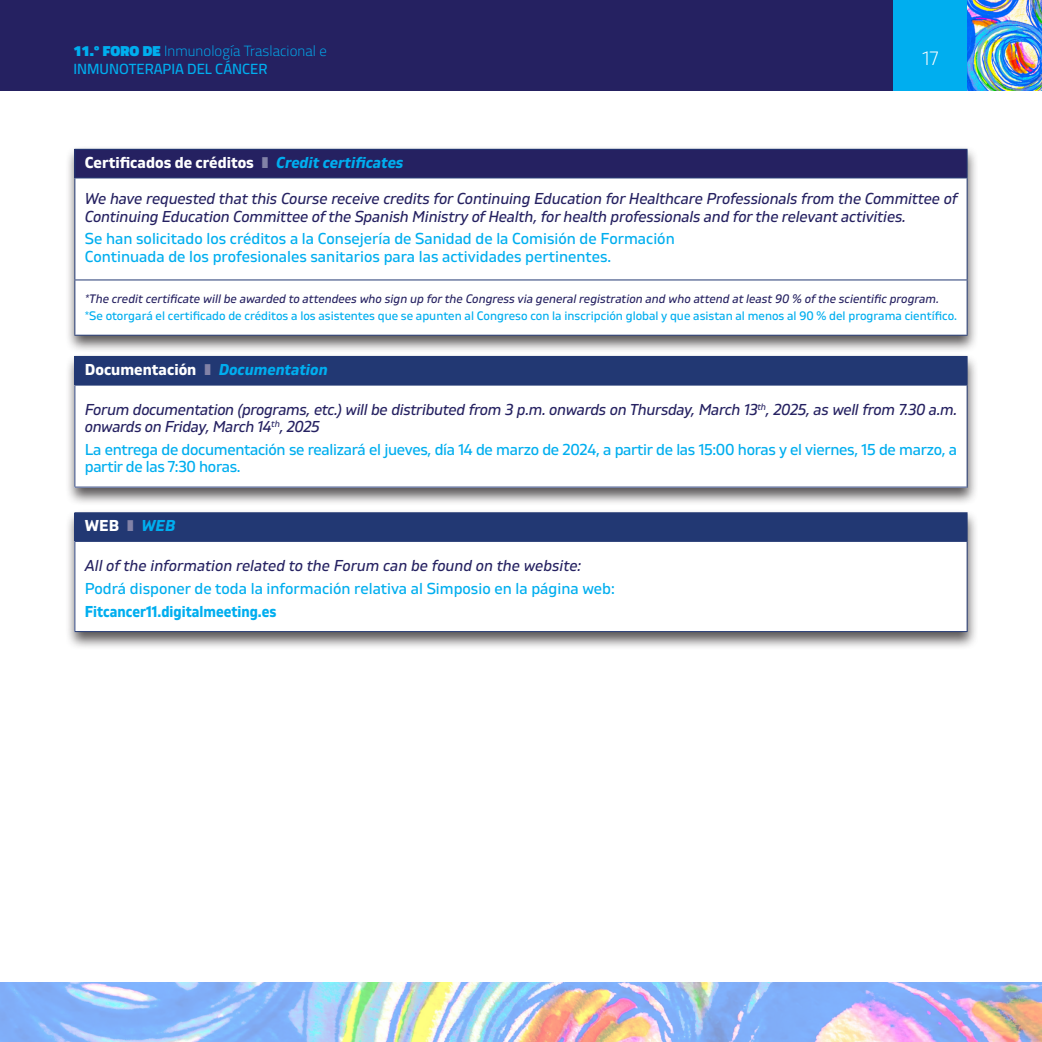
<style>
.page{position:relative;width:1042px;height:1042px;background:#fff}
.page>*{position:absolute;margin:0;border:0;box-sizing:border-box;transform-origin:0 0}
.t1{font:300 19.25px "Gilam";color:#fff}
.t2{font:italic 15.75px/17.5px "Gilam";letter-spacing:-.01em;color:#252161}
.t3{font:15.75px "Gilam";color:#00aeef}
.t4{font:15.75px/17.5px "Gilam";letter-spacing:-.02em;color:#00aeef}
.t5{font:700 15.75px "Gilam";color:#fff}
.t6{font:700 15.75px "Gilam";color:#00aeef;scale:.91 1}
.t7{font:14.7px/17.7px "Cairo";color:#00aeef}
.t8{font:12.25px "Gilam";color:#00aeef}
.t9{font:italic 12.25px "Gilam";color:#252161}
.s1{font-weight:300}
.s2{color:#8282a7}
.s3{font-style:italic;color:#00aeef}
</style>
<div class="page">
<div style="left:0;top:0;width:1042px;height:90px;background:#252161"></div>
<img style="left:0;top:982px;width:1042px;height:60px">
<hr style="left:0;top:0;width:1px;height:90px;background:#00aeef">
<div style="left:893px;top:0;width:75px;height:90px;background:#00aeef"></div>
<img style="left:967px;top:0;width:75px;height:90px">
<div style="left:65px;top:146px;width:914px;height:208px;background:#231f20;opacity:.75"></div>
<div style="left:75px;top:149px;width:892px;height:29px;background:#252161"></div>
<svg style="left:75px;top:178px;width:891px;height:157px"></svg>
<svg style="left:74px;top:150px;width:1px;height:27px"></svg>
<hr style="left:74px;top:149px;width:893px;height:1px;background:#223873">
<hr style="left:74px;top:178px;width:1px;height:101px;background:#223873">
<hr style="left:74px;top:177px;width:893px;height:1px;background:#223873">
<hr style="left:966px;top:178px;width:1px;height:101px;background:#223873">
<hr style="left:74px;top:280px;width:1px;height:55px;background:#223873">
<hr style="left:74px;top:279px;width:893px;height:1px;background:#223873">
<hr style="left:966px;top:280px;width:1px;height:55px;background:#223873">
<hr style="left:74px;top:335px;width:893px;height:1px;background:#223873">
<div style="left:65px;top:353px;width:914px;height:152px;background:#231f20;opacity:.75"></div>
<div style="left:75px;top:356px;width:892px;height:29px;background:#223873"></div>
<div style="left:75px;top:385px;width:892px;height:102px;background:#fff"></div>
<svg style="left:74px;top:357px;width:1px;height:28px"></svg>
<hr style="left:74px;top:356px;width:893px;height:1px;background:#223873">
<hr style="left:74px;top:385px;width:1px;height:102px;background:#223873">
<hr style="left:74px;top:385px;width:893px;height:1px;background:#223873">
<hr style="left:966px;top:385px;width:1px;height:102px;background:#223873">
<hr style="left:74px;top:487px;width:893px;height:1px;background:#223873">
<div style="left:65px;top:509px;width:914px;height:141px;background:#231f20;opacity:.75"></div>
<div style="left:75px;top:513px;width:892px;height:28px;background:#223873"></div>
<div style="left:75px;top:541px;width:892px;height:90px;background:#fff"></div>
<svg style="left:74px;top:513px;width:1px;height:28px"></svg>
<hr style="left:74px;top:512px;width:893px;height:1px;background:#223873">
<hr style="left:74px;top:542px;width:1px;height:89px;background:#223873">
<hr style="left:74px;top:541px;width:893px;height:1px;background:#223873">
<hr style="left:966px;top:542px;width:1px;height:89px;background:#223873">
<hr style="left:74px;top:631px;width:893px;height:1px;background:#223873">
<p class="t7" style="left:73px;top:42px;width:255px">11.º FORO DE <span class="s1">Inmunología Traslacional e<br></span>INMUNOTERAPIA DEL CÁNCER</p>
<p class="t1" style="left:922px;top:44px;width:17px">17</p>
<p class="t5" style="left:85px;top:150px;width:320px">Certificados de créditos <span class="s2">❚</span> <span class="s3">Credit certificates</span></p>
<p class="t2" style="left:85px;top:189px;width:874px">We have requested that this Course receive credits for Continuing Education for Healthcare Professionals from the Committee of<br>Continuing Education Committee of the Spanish Ministry of Health, for health professionals and for the relevant activities.</p>
<p class="t3" style="left:85px;top:227px;width:591px">Se han solicitado los créditos a la Consejería de Sanidad de la Comisión de Formación</p>
<p class="t3" style="left:85px;top:244px;width:528px">Continuada de los profesionales sanitarios para las actividades pertinentes.</p>
<p class="t9" style="left:85px;top:289px;width:856px">*The credit certificate will be awarded to attendees who sign up for the Congress via general registration and who attend at least 90 % of the scientific program.</p>
<p class="t8" style="left:85px;top:307px;width:874px">*Se otorgará el certificado de créditos a los asistentes que se apunten al Congreso con la inscripción global y que asistan al menos al 90 % del programa científico.</p>
<p class="t5" style="left:85px;top:357px;width:244px">Documentación <span class="s2">❚</span> <span class="s3">Documentation</span></p>
<p class="t2" style="left:85px;top:400px;width:874px">Forum documentation (programs, etc.) will be distributed from 3 p.m. onwards on Thursday, March 13<sup>th</sup>, 2025, as well from 7.30 a.m. onwards on Friday, March 14<sup>th</sup>, 2025</p>
<p class="t4" style="left:85px;top:440px;width:874px">La entrega de documentación se realizará el jueves, día 14 de marzo de 2024, a partir de las 15:00 horas y el viernes, 15 de marzo, a partir de las 7:30 horas.</p>
<p class="t5" style="left:85px;top:514px;width:92px">WEB <span class="s2">❚</span> <span class="s3">WEB</span></p>
<p class="t2" style="left:85px;top:556px;width:498px">All of the information related to the Forum can be found on the website:</p>
<p class="t3" style="left:85px;top:576px;width:531px">Podrá disponer de toda la información relativa al Simposio en la página web:</p>
<p class="t6" style="left:85px;top:599px;width:212px">Fitcancer11.digitalmeeting.es</p>
</div>
